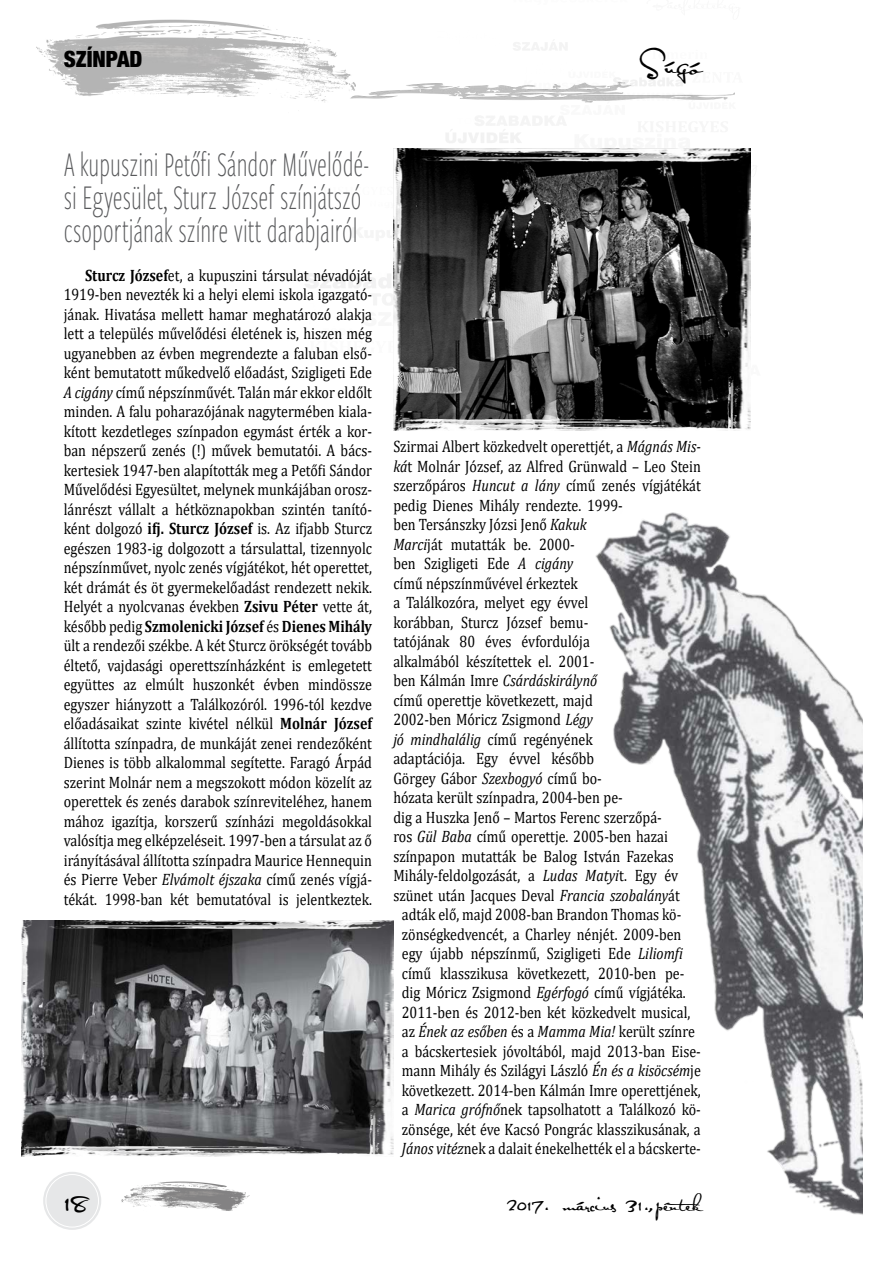
<style>
.page{position:relative;width:893px;height:1263px;background:#fff}
.page>*{position:absolute;margin:0;border:0;box-sizing:border-box;transform-origin:0 0}
.t1{font:300 36px/33px "Freight Sans Cmp Pro";color:#58595b;scale:.85 1}
.t2{font:27px "Satisfaction";color:#000}
.t3{font:900 condensed 22.5px "Helvetica Neue LT Pro";color:#000}
.t4{font:18px "Satisfaction";color:#000}
.t5{font:16.5px/19.5px "Cambria";color:#000;text-align:justify;scale:.85 1}
.t6{font:italic 16.5px "Cambria";color:#000;scale:.85 1}
.s1{font-weight:700}
.s2{font-style:italic}
.s3{font-style:normal}
</style>
<div class="page">
<img style="left:36px;top:19px;width:715px;height:410px">
<div style="left:43px;top:1172px;width:58px;height:58px;background:#e6e7e8;border-radius:50%"></div>
<div style="left:46px;top:1174px;width:53px;height:53px;border:1px solid #fff;border-radius:50%"></div>
<img style="left:121px;top:1181px;width:129px;height:30px">
<img style="left:595px;top:512px;width:268px;height:703px">
<img style="left:21px;top:921px;width:372px;height:236px">
<img style="left:393px;top:149px;width:357px;height:282px">
<h3 class="t3" style="left:64px;top:45px;width:80px">SZÍNPAD</h3>
<h2 class="t2" style="left:640px;top:48px;width:63px">Súgó</h2>
<h1 class="t1" style="left:64px;top:146px;width:361px">A kupuszini Petőfi Sándor Művelődé&shy;si Egyesület, Sturz József színjátszó csoportjának színre vitt darabjairól</h1>
<p class="t5" style="left:64px;top:265px;width:364px;text-indent:21px"><span class="s1">Sturcz József</span>et, a kupuszini társulat névadóját 1919-ben nevezték ki a helyi elemi iskola igazgató&shy;jának. Hivatása mellett hamar meghatározó alakja lett a település művelődési életének is, hiszen még ugyanebben az évben megrendezte a faluban első&shy;ként bemutatott műkedvelő előadást, Szigligeti Ede <span class="s2">A cigány</span> című népszínművét. Talán már ekkor eldőlt minden. A falu poharazójának nagytermében kiala&shy;kított kezdetleges színpadon egymást érték a kor&shy;ban népszerű zenés (!) művek bemutatói. A bács&shy;kertesiek 1947-ben alapították meg a Petőfi Sándor Művelődési Egyesültet, melynek munkájában orosz&shy;lánrészt vállalt a hétköznapokban szintén tanító&shy;ként dolgozó <span class="s1">ifj. Sturcz József</span> is. Az ifjabb Sturcz egészen 1983-ig dolgozott a társulattal, tizennyolc népszínművet, nyolc zenés vígjátékot, hét operettet, két drámát és öt gyermekelőadást rendezett nekik.<br>Helyét a nyolcvanas években <span class="s1">Zsivu Péter</span> vette át, később pedig <span class="s1">Szmolenicki József</span> és <span class="s1">Dienes Mihály </span>ült a rendezői székbe. A két Sturcz örökségét tovább éltető, vajdasági operettszínházként is emlegetett együttes az elmúlt huszonkét évben mindössze egyszer hiányzott a Találkozóról. 1996-tól kezdve előadásaikat szinte kivétel nélkül <span class="s1">Molnár József </span>állította színpadra, de munkáját zenei rendezőként Dienes is több alkalommal segítette. Faragó Árpád szerint Molnár nem a megszokott módon közelít az operettek és zenés darabok színreviteléhez, hanem mához igazítja, korszerű színházi megoldásokkal valósítja meg elképzeléseit. 1997-ben a társulat az ő irányításával állította színpadra Maurice Hennequin és Pierre Veber <span class="s2">Elvámolt éjszaka</span> című zenés vígjá&shy;tékát. 1998-ban két bemutatóval is jelentkeztek.</p>
<p class="t5" style="left:393px;top:437px;width:363px">Szirmai Albert közkedvelt operettjét, a <span class="s2">Mágnás Mis-</span></p>
<p class="t5" style="left:393px;top:456px;width:363px"><span class="s2">ká</span>t Molnár József, az Alfred Grünwald – Leo Stein</p>
<p class="t5" style="left:393px;top:476px;width:363px">szerzőpáros <span class="s2">Huncut a lány</span> című zenés vígjátékát</p>
<p class="t5" style="left:393px;top:495px;width:272px">pedig Dienes Mihály rendezte. 1999-</p>
<p class="t5" style="left:393px;top:515px;width:229px">ben Tersánszky Józsi Jenő <span class="s2">Kakuk</span></p>
<p class="t5" style="left:393px;top:534px;width:215px"><span class="s2">Marci</span>ját mutatták be. 2000-</p>
<p class="t5" style="left:393px;top:554px;width:213px">ben Szigligeti Ede <span class="s2">A cigány</span></p>
<p class="t5" style="left:393px;top:573px;width:219px">című népszínművével érkeztek</p>
<p class="t5" style="left:393px;top:593px;width:231px">a Találkozóra, melyet egy évvel</p>
<p class="t5" style="left:393px;top:612px;width:231px">korábban, Sturcz József bemu-</p>
<p class="t5" style="left:393px;top:632px;width:233px">tatójának 80 éves évfordulója</p>
<p class="t5" style="left:393px;top:651px;width:238px">alkalmából készítettek el. 2001-</p>
<p class="t6" style="left:393px;top:669px;width:241px"><span class="s3">ben Kálmán Imre</span> Csárdáskirálynő</p>
<p class="t5" style="left:393px;top:690px;width:236px">című operettje következett, majd</p>
<p class="t5" style="left:393px;top:710px;width:236px">2002-ben Móricz Zsigmond <span class="s2">Légy</span></p>
<p class="t5" style="left:393px;top:729px;width:236px"><span class="s2">jó mindhalálig</span> című regényének</p>
<p class="t5" style="left:393px;top:749px;width:238px">adaptációja. Egy évvel később</p>
<p class="t5" style="left:393px;top:768px;width:247px">Görgey Gábor <span class="s2">Szexbogyó</span> című bo-</p>
<p class="t5" style="left:393px;top:788px;width:272px">hózata került színpadra, 2004-ben pe-</p>
<p class="t5" style="left:393px;top:807px;width:317px">dig a Huszka Jenő – Martos Ferenc szerzőpá-</p>
<p class="t5" style="left:393px;top:827px;width:324px">ros <span class="s2">Gül Baba</span> című operettje. 2005-ben hazai</p>
<p class="t5" style="left:393px;top:846px;width:331px">színpapon mutatták be Balog István Fazekas</p>
<p class="t5" style="left:393px;top:866px;width:337px">Mihály-feldolgozását, a <span class="s2">Ludas Matyi</span>t. Egy év</p>
<p class="t5" style="left:393px;top:885px;width:339px">szünet után Jacques Deval <span class="s2">Francia szobalány</span>át</p>
<p class="t5" style="left:402px;top:905px;width:330px">adták elő, majd 2008-ban Brandon Thomas kö-</p>
<p class="t5" style="left:402px;top:924px;width:330px">zönségkedvencét, a Charley nénjét. 2009-ben</p>
<p class="t5" style="left:402px;top:944px;width:332px">egy újabb népszínmű, Szigligeti Ede <span class="s2">Liliomfi</span></p>
<p class="t5" style="left:402px;top:963px;width:334px">című klasszikusa következett, 2010-ben pe-</p>
<p class="t5" style="left:402px;top:983px;width:336px">dig Móricz Zsigmond <span class="s2">Egérfogó</span> című vígjátéka.</p>
<p class="t5" style="left:402px;top:1002px;width:341px">2011-ben és 2012-ben két közkedvelt musical,</p>
<p class="t6" style="left:402px;top:1020px;width:346px"><span class="s3">az</span> Ének az esőben <span class="s3">és a</span> Mamma Mia! <span class="s3">került színre</span></p>
<p class="t5" style="left:402px;top:1041px;width:353px">a bácskertesiek jóvoltából, majd 2013-ban Eise-</p>
<p class="t5" style="left:402px;top:1061px;width:353px">mann Mihály és Szilágyi László <span class="s2">Én és a kisöcsém</span>je</p>
<p class="t5" style="left:402px;top:1080px;width:353px">következett. 2014-ben Kálmán Imre operettjének,</p>
<p class="t5" style="left:402px;top:1100px;width:353px">a <span class="s2">Marica grófnő</span>nek tapsolhatott a Találkozó kö-</p>
<p class="t5" style="left:402px;top:1119px;width:353px">zönsége, két éve Kacsó Pongrác klasszikusának, a</p>
<p class="t5" style="left:402px;top:1139px;width:353px"><span class="s2">János vitéz</span>nek a dalait énekelhették el a bácskerte-</p>
<h2 class="t2" style="left:64px;top:1185px;width:27px">18</h2>
<p class="t4" style="left:508px;top:1193px;width:205px">2017. március 31.,péntek</p>
</div>
